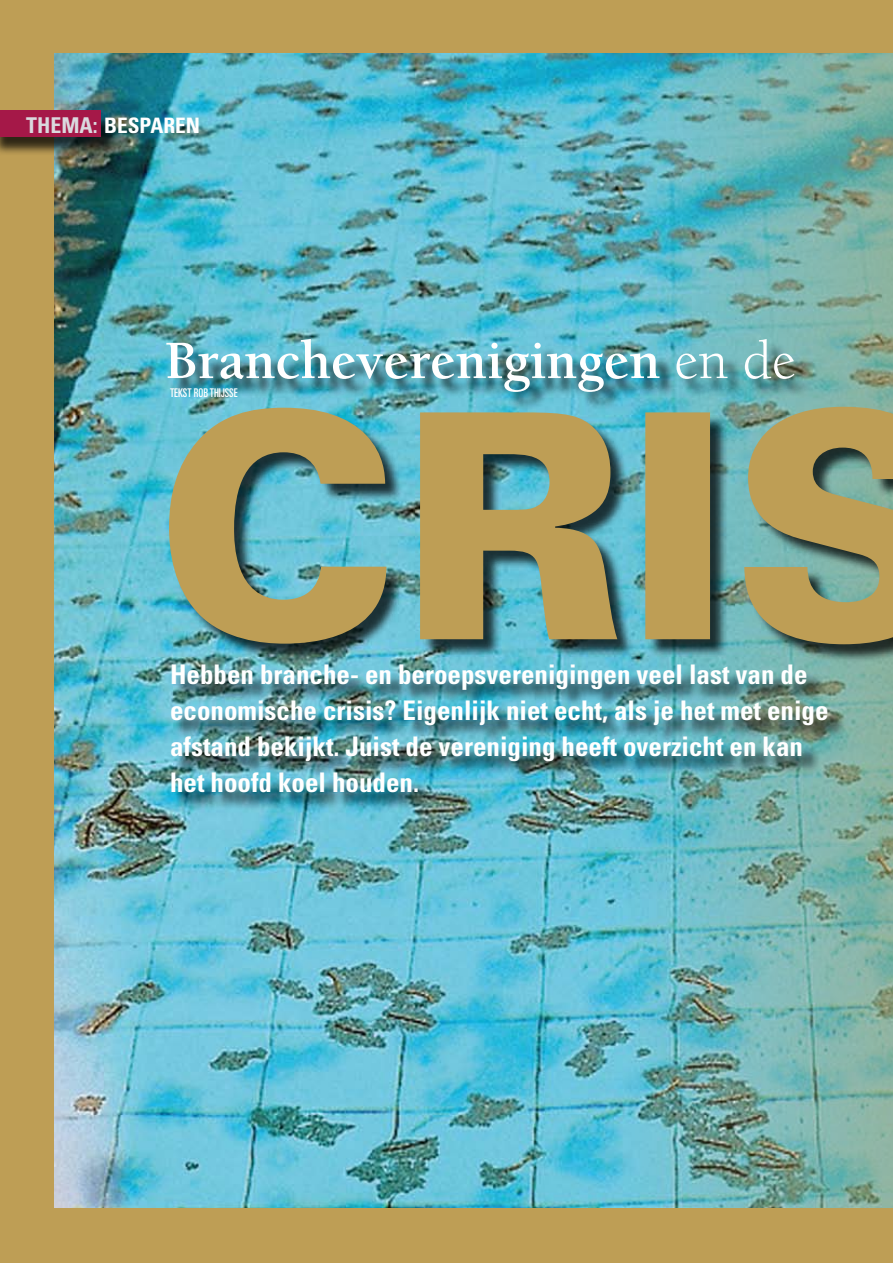
<style>
.page{position:relative;width:893px;height:1263px;background:#be9e55}
.page>*{position:absolute;margin:0;border:0;box-sizing:border-box;transform-origin:0 0}
.t1{font:700 55.5px "Berkeley";color:#fff}
.t2{font:700 condensed 27px/36px "Univers";color:#fff}
.t3{font:700 condensed 21.3px "Univers";color:#fff}
.t4{font:ultra-condensed 12px "Univers";color:#fff}
.s1{font-size:21.75px;color:#dad9de}
.s2{font-weight:400}
</style>
<div class="page">
<img style="left:54px;top:54px;width:839px;height:1154px">
<div style="left:171px;top:409px;width:722px;height:254px;background:#000;opacity:.75"></div>
<svg style="left:169px;top:407px;width:724px;height:237px"></svg>
<div style="left:169px;top:341px;width:642px;height:69px;background:#000;opacity:.75"></div>
<div style="left:173px;top:667px;width:673px;height:143px;background:#000;opacity:.75"></div>
<div style="left:0;top:113px;width:119px;height:43px;background:#000;opacity:.75"></div>
<div style="left:0;top:110px;width:101px;height:27px;background:#a51848"></div>
<p class="t3" style="left:26px;top:112px;width:175px"><span class="s1">thema:</span> besparen</p>
<h1 class="t1" style="left:164px;top:331px;width:633px">Brancheverenigingen <span class="s2">en de</span></h1>
<p class="t4" style="left:170px;top:385px;width:69px">TEKST ROB THIJSSE</p>
<p class="t2" style="left:170px;top:656px;width:660px">Hebben branche- en beroepsverenigingen veel last van de economische crisis? Eigenlijk niet echt, als je het met enige afstand bekijkt. Juist de vereniging heeft overzicht en kan het hoofd koel houden.</p>
</div>
